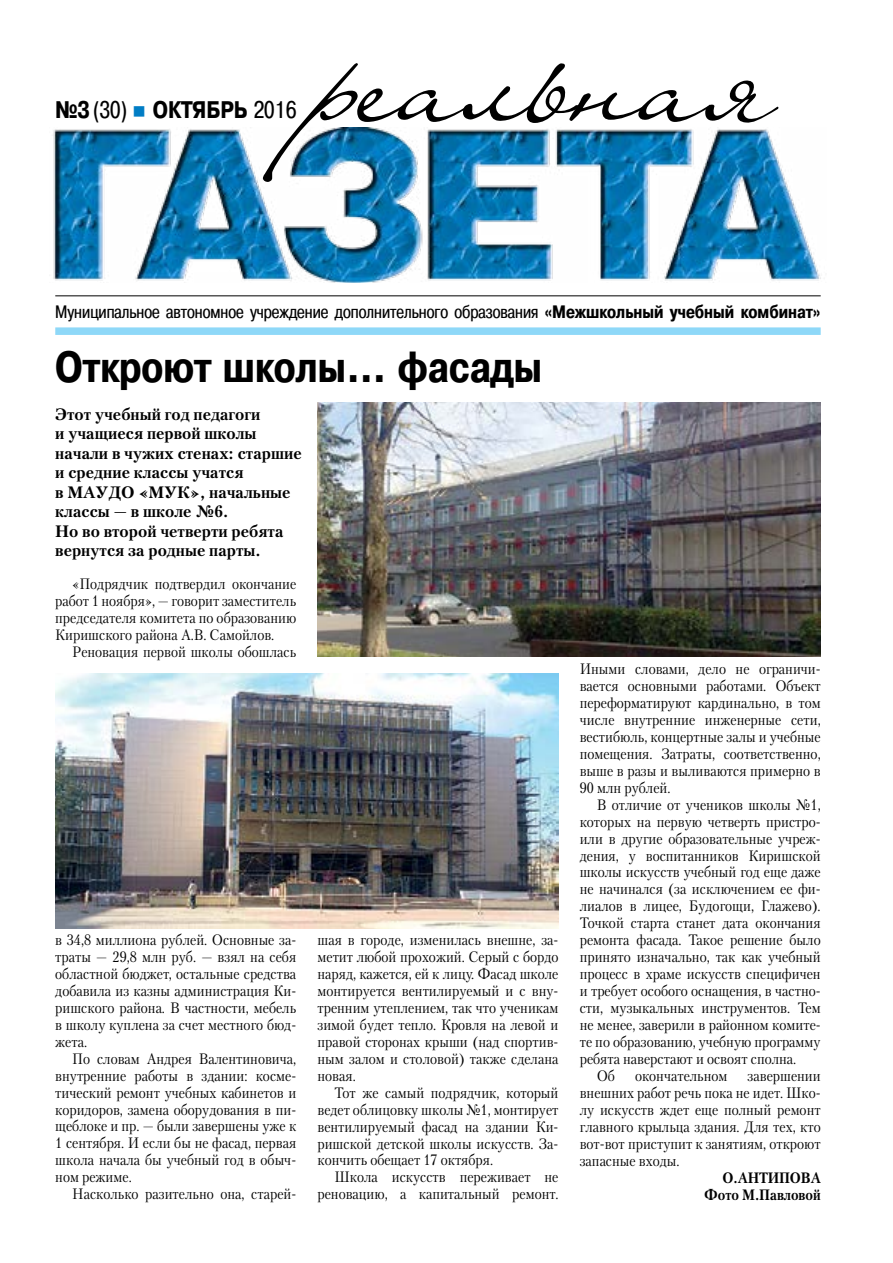
<style>
.page{position:relative;width:893px;height:1263px;background:#fff}
.page>*{position:absolute;margin:0;border:0;box-sizing:border-box;transform-origin:0 0}
.t1{font:144.9px "Liana";color:#000}
.t2{font:700 43.5px "Pragmatica Cond C";color:#000}
.t3{font:700 24px "Pragmatica Cond C";color:#000}
.t4{font:18px "Pragmatica Cond C";color:#000}
.t5{font:700 16.5px/19.5px "Petersburg C";color:#000}
.t6{font:15px/17px "Petersburg C";color:#000;text-align:justify;scale:.9 1}
.t7{font:700 15px/17px "Petersburg C";color:#000;text-align:right;scale:.9 1}
.s1{font-weight:400}
.s2{color:#007dc5}
.s3{font-weight:700}
</style>
<div class="page">
<div style="left:55px;top:327px;width:766px;height:8px;background:#8ed8f8"></div>
<img style="left:53px;top:127px;width:768px;height:155px">
<hr style="left:55px;top:295px;width:766px;height:1px;background:#000">
<img style="left:317px;top:403px;width:504px;height:254px">
<img style="left:55px;top:674px;width:503px;height:254px">
<h1 class="t1" style="left:324px;top:-17px;width:458px">реальная</h1>
<h3 class="t3" style="left:55px;top:97px;width:243px">№3 <span class="s1">(30)</span> <span class="s2">■</span> ОКТЯБРЬ <span class="s1">2016</span></h3>
<p class="t4" style="left:55px;top:301px;width:767px">Муниципальное автономное учреждение дополнительного образования <span class="s3">«Межшкольный учебный комбинат»</span></p>
<h2 class="t2" style="left:55px;top:343px;width:488px">Откроют школы… фасады</h2>
<p class="t5" style="left:55px;top:404px;width:248px">Этот учебный год педагоги<br>и учащиеся первой школы начали в чужих стенах: старшие и средние классы учатся<br>в МАУДО «МУК», начальные классы — в школе №6.<br>Но во второй четверти ребята вернутся за родные парты.</p>
<p class="t6" style="left:55px;top:575px;width:269px;text-indent:17px">«Подрядчик подтвердил окончание работ 1 ноября», — говорит заместитель председателя комитета по образованию Киришского района А.В. Самойлов.</p>
<p class="t6" style="left:72px;top:643px;width:250px">Реновация первой школы обошлась</p>
<p class="t6" style="left:55px;top:931px;width:269px">в 34,8 миллиона рублей. Основные за&shy;траты — 29,8 млн руб. — взял на себя областной бюджет, остальные средства добавила из казны администрация Ки&shy;ришского района. В частности, мебель в школу куплена за счет местного бюд&shy;жета.</p>
<p class="t6" style="left:55px;top:1050px;width:269px;text-indent:17px">По словам Андрея Валентиновича, внутренние работы в здании: косме&shy;тический ремонт учебных кабинетов и коридоров, замена оборудования в пи&shy;щеблоке и пр. — были завершены уже к 1 сентября. И если бы не фасад, первая школа начала бы учебный год в обыч&shy;ном режиме.</p>
<p class="t6" style="left:72px;top:1185px;width:250px">Насколько разительно она, старей-</p>
<p class="t6" style="left:317px;top:931px;width:269px">шая в городе, изменилась внешне, за&shy;метит любой прохожий. Серый с бордо наряд, кажется, ей к лицу. Фасад школе монтируется вентилируемый и с вну&shy;тренним утеплением, так что ученикам зимой будет тепло. Кровля на левой и правой сторонах крыши (над спортив&shy;ным залом и столовой) также сделана новая.</p>
<p class="t6" style="left:317px;top:1084px;width:269px;text-indent:17px">Тот же самый подрядчик, который ведет облицовку школы №1, монтирует вентилируемый фасад на здании Ки&shy;ришской детской школы искусств. За&shy;кончить обещает 17 октября.</p>
<p class="t6" style="left:317px;top:1168px;width:269px;text-align:right">Школа искусств переживает не реновацию, а капитальный ремонт.</p>
<p class="t6" style="left:580px;top:660px;width:269px">Иными словами, дело не ограничи&shy;вается основными работами. Объект переформатируют кардинально, в том числе внутренние инженерные сети, вестибюль, концертные залы и учебные помещения. Затраты, соответственно, выше в разы и выливаются примерно в 90 млн рублей.</p>
<p class="t6" style="left:597px;top:796px;width:250px">В отличие от учеников школы №1,</p>
<p class="t6" style="left:580px;top:813px;width:269px">которых на первую четверть пристро-</p>
<p class="t6" style="left:580px;top:830px;width:269px">или в другие образовательные учреж-</p>
<p class="t6" style="left:580px;top:847px;width:269px">дения, у воспитанников Киришской</p>
<p class="t6" style="left:580px;top:863px;width:269px">школы искусств учебный год еще даже</p>
<p class="t6" style="left:580px;top:880px;width:269px">не начинался (за исключением ее фи-</p>
<p class="t6" style="left:580px;top:897px;width:269px">лиалов в лицее, Будогощи, Глажево).</p>
<p class="t6" style="left:580px;top:914px;width:269px">Точкой старта станет дата окончания</p>
<p class="t6" style="left:580px;top:931px;width:269px">ремонта фасада. Такое решение было</p>
<p class="t6" style="left:580px;top:948px;width:269px">принято изначально, так как учебный</p>
<p class="t6" style="left:580px;top:965px;width:269px">процесс в храме искусств специфичен</p>
<p class="t6" style="left:580px;top:982px;width:269px">и требует особого оснащения, в частно-</p>
<p class="t6" style="left:580px;top:999px;width:269px">сти, музыкальных инструментов. Тем</p>
<p class="t6" style="left:580px;top:1016px;width:269px">не менее, заверили в районном комите-</p>
<p class="t6" style="left:580px;top:1033px;width:269px">те по образованию, учебную программу</p>
<p class="t6" style="left:580px;top:1050px;width:242px">ребята наверстают и освоят сполна.</p>
<p class="t6" style="left:597px;top:1067px;width:22px">Об</p>
<p class="t6" style="left:635px;top:1067px;width:104px">окончательном</p>
<p class="t6" style="left:580px;top:1067px;width:269px;text-indent:168px">завершении внешних работ речь пока не идет. Шко&shy;лу искусств ждет еще полный ремонт главного крыльца здания. Для тех, кто вот-вот приступит к занятиям, откроют запасные входы.</p>
<p class="t7" style="left:704px;top:1168px;width:131px">О.антипова<br>Фото М.Павловой</p>
</div>
